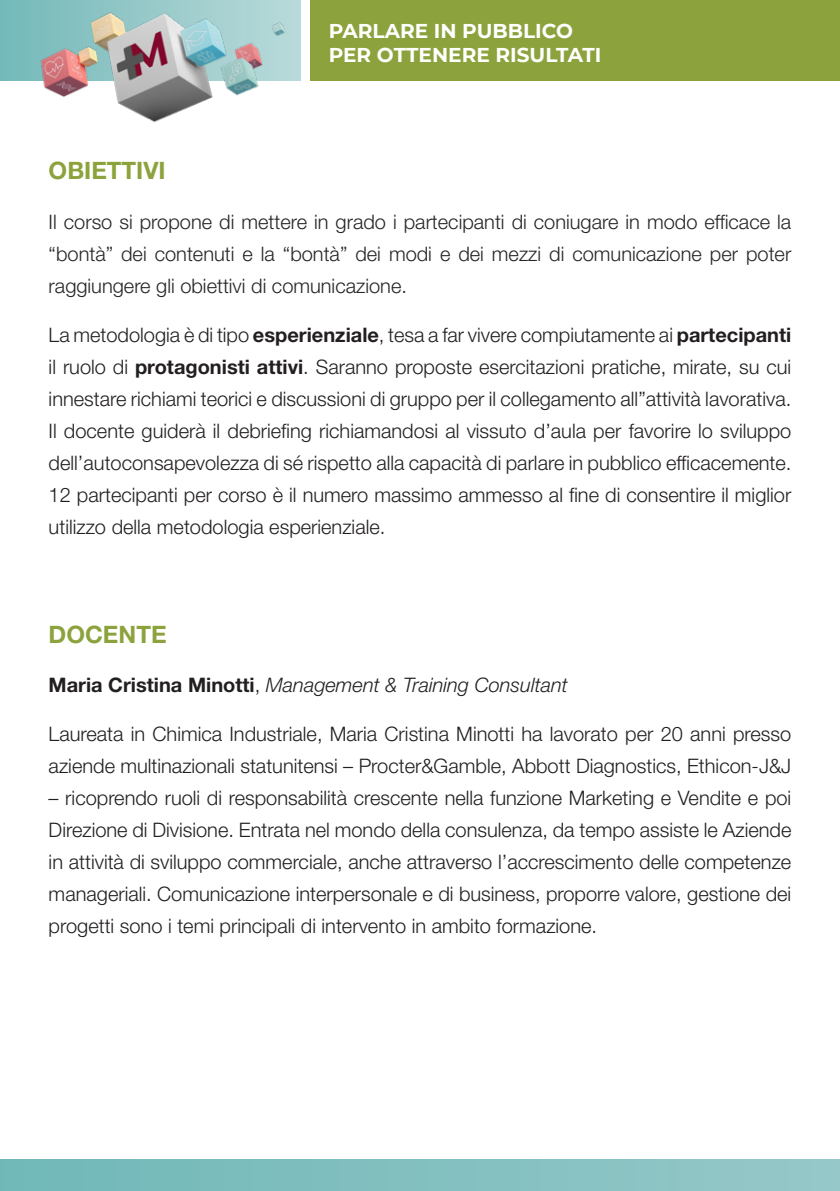
<style>
.page{position:relative;width:840px;height:1191px;background:#fff}
.page>*{position:absolute;margin:0;border:0;box-sizing:border-box;transform-origin:0 0}
.t1{font:700 24px "Helvetica Neue LT Std";color:#8ca33d}
.t2{font:300 20px/32px "Helvetica Neue LT Std";color:#231f20;text-align:justify}
.t3{font:300 20px/32px "Helvetica Neue LT Std";color:#262626;text-align:justify}
.t4{font:italic 300 20px "Helvetica Neue LT Std";color:#231f20}
.t5{font:700 20px/24px "Montserrat";color:#fff}
.s1{font-weight:700}
.s2{font-weight:700;font-style:normal}
.s3{font-style:normal}
</style>
<div class="page">
<div style="left:0;top:0;width:300px;height:81px;background:linear-gradient(to right,#74b9b9,#badada)"></div>
<div style="left:310px;top:0;width:529px;height:81px;background:#8ca33d"></div>
<img style="left:35px;top:7px;width:256px;height:116px">
<div style="left:0;top:1159px;width:839px;height:32px;background:linear-gradient(to right,#70b8b8,#95c8c8)"></div>
<p class="t5" style="left:328px;top:18px;width:274px">PARLARE IN PUBBLICO<br>PER OTTENERE RISULTATI</p>
<p class="t1" style="left:49px;top:156px;width:118px">OBIETTIVI</p>
<p class="t3" style="left:49px;top:205px;width:743px">Il corso si propone di mettere in grado i partecipanti di coniugare in modo efficace la “bontà” dei contenuti e la “bontà” dei modi e dei mezzi di comunicazione per poter raggiungere gli obiettivi di comunicazione.</p>
<p class="t2" style="left:49px;top:318px;width:743px">La metodologia è di tipo <span class="s1">esperienziale</span>, tesa a far vivere compiutamente ai <span class="s1">partecipanti </span>il ruolo di <span class="s1">protagonisti attivi</span>. Saranno proposte esercitazioni pratiche, mirate, su cui innestare richiami teorici e discussioni di gruppo per il collegamento all”attività lavorativa.<br>Il docente guiderà il debriefing richiamandosi al vissuto d’aula per favorire lo sviluppo dell’autoconsapevolezza di sé rispetto alla capacità di parlare in pubblico efficacemente.<br>12 partecipanti per corso è il numero massimo ammesso al fine di consentire il miglior utilizzo della metodologia esperienziale.</p>
<p class="t1" style="left:49px;top:619px;width:119px">DOCENTE</p>
<p class="t4" style="left:49px;top:673px;width:520px"><span class="s2">Maria Cristina Minotti</span><span class="s3">,</span> Management &amp; Training Consultant</p>
<p class="t2" style="left:49px;top:717px;width:743px">Laureata in Chimica Industriale, Maria Cristina Minotti ha lavorato per 20 anni presso aziende multinazionali statunitensi – Procter&amp;Gamble, Abbott Diagnostics, Ethicon-J&amp;J</p>
<p class="t2" style="left:49px;top:781px;width:743px">– ricoprendo ruoli di responsabilità crescente nella funzione Marketing e Vendite e poi Direzione di Divisione. Entrata nel mondo della consulenza, da tempo assiste le Aziende in attività di sviluppo commerciale, anche attraverso l’accrescimento delle competenze manageriali. Comunicazione interpersonale e di business, proporre valore, gestione dei progetti sono i temi principali di intervento in ambito formazione.</p>
</div>
